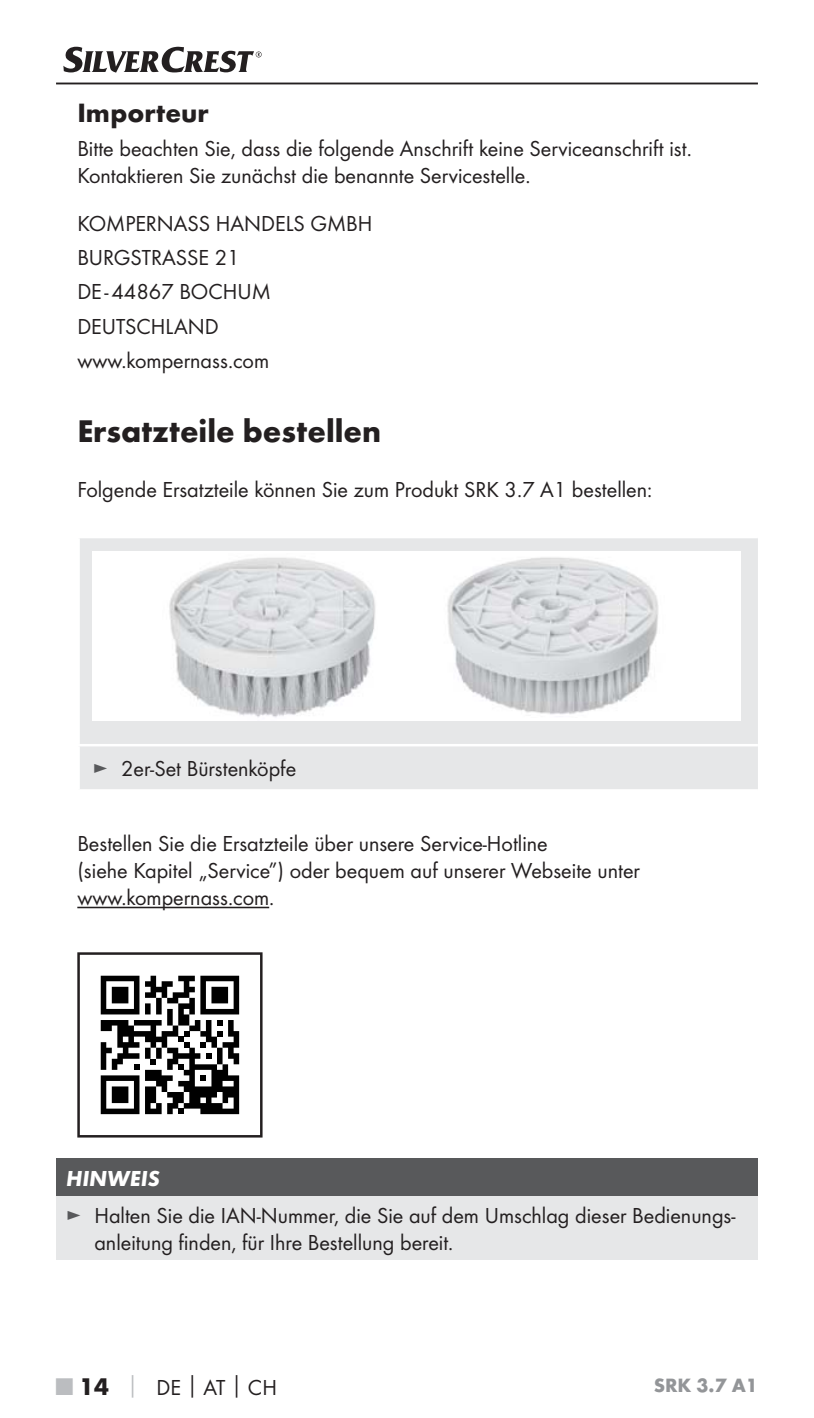
<style>
.page{position:relative;width:814px;height:1418px;background:#fff}
.page>*{position:absolute;margin:0;border:0;box-sizing:border-box;transform-origin:0 0}
.t1{font:700 32.5px "Futura";color:#231f20}
.t2{font:700 27.5px "Futura";color:#231f20}
.t3{font:22.5px/27px "Futura Boo";color:#231f20}
.t4{font:italic 700 22.5px "Futura";color:#fff}
.t5{font:700 20px "Futura";color:#939598}
.s1{color:#58595b}
.s2{font-family:"Futura";font-weight:700;font-size:25px;color:#bbbdc0}
.s3{font-family:"Futura";font-weight:700;font-size:25px}
.s4{font-family:"Futura";font-weight:700;color:#bbbdc0}
.s5{font-family:"Futura";font-weight:700}
</style>
<div class="page">
<hr style="left:56px;top:83px;width:702px;height:1px;background:#231f20">
<svg style="left:63px;top:47px;width:199px;height:26px"></svg>
<hr style="left:77px;top:906px;width:192px;height:2px;background:#231f20">
<div style="left:80px;top:538px;width:678px;height:251px;background:#e6e7e8"></div>
<hr style="left:77px;top:744px;width:681px;height:2px;background:#fff">
<div style="left:93px;top:551px;width:648px;height:170px;background:#fff"></div>
<img style="left:169px;top:557px;width:207px;height:161px">
<svg style="left:101px;top:975px;width:138px;height:139px"></svg>
<div style="left:77px;top:952px;width:185px;height:185px;border:2px solid #231f20"></div>
<div style="left:56px;top:1158px;width:702px;height:37px;background:#58595b"></div>
<div style="left:56px;top:1195px;width:702px;height:64px;background:#e6e7e8"></div>
<img style="left:447px;top:557px;width:212px;height:158px">
<p class="t2" style="left:77px;top:102px;width:133px">Importeur</p>
<p class="t3" style="left:77px;top:136px;width:616px">Bitte beachten Sie, dass die folgende Anschrift keine Serviceanschrift ist.<br>Kontaktieren Sie zunächst die benannte Servicestelle.</p>
<p class="t3" style="left:77px;top:208px;width:297px;line-height:34px">KOMPERNASS HANDELS GMBH<br>BURGSTRASSE 21<br>DE - 44867 BOCHUM<br>DEUTSCHLAND www.kompernass.com</p>
<h1 class="t1" style="left:77px;top:418px;width:305px">Ersatzteile bestellen</h1>
<p class="t3" style="left:77px;top:477px;width:576px">Folgende Ersatzteile können Sie zum Produkt SRK 3.7 A1 bestellen:</p>
<p class="t3" style="left:93px;top:756px;width:205px"><span class="s1">►</span> 2er-Set Bürstenköpfe</p>
<p class="t3" style="left:77px;top:831px;width:564px">Bestellen Sie die Ersatzteile über unsere Service-Hotline<br>(siehe Kapitel „Service″) oder bequem auf unserer Webseite unter www.kompernass.com.</p>
<p class="t4" style="left:66px;top:1169px;width:95px">HINWEIS</p>
<p class="t3" style="left:94px;top:1202px;width:642px;text-indent:-28px"><span class="s1">►</span> Halten Sie die IAN-Nummer, die Sie auf dem Umschlag dieser Bedienungs&shy;anleitung finden, für Ihre Bestellung bereit.</p>
<p class="t3" style="left:56px;top:1374px;width:222px"><span class="s2">■</span> <span class="s3">14</span> <span class="s4">│</span> DE<span class="s5">│</span>AT<span class="s5">│</span>CH</p>
<p class="t5" style="left:653px;top:1377px;width:106px">SRK 3.7 A1</p>
</div>
